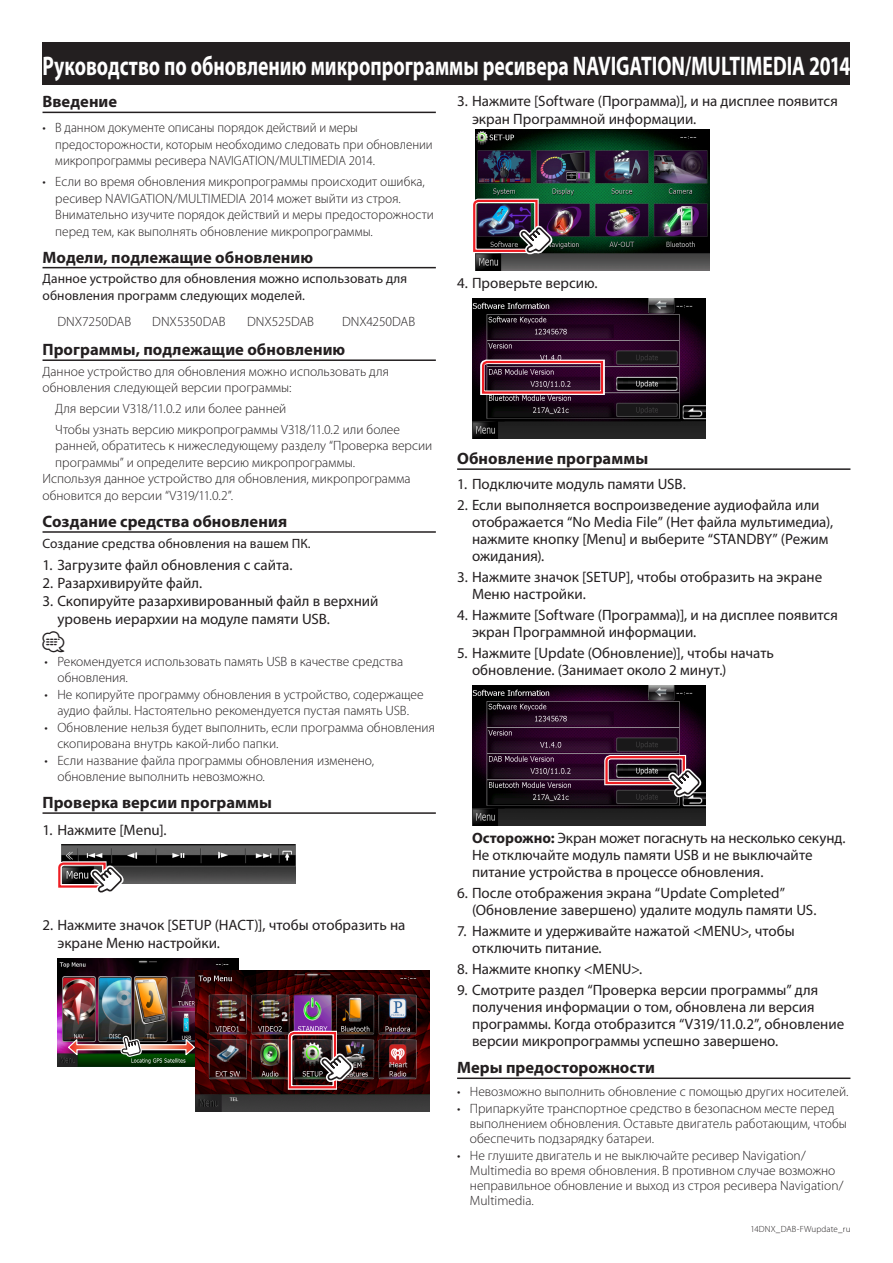
<style>
.page{position:relative;width:893px;height:1263px;background:#fff}
.page>*{position:absolute;margin:0;border:0;box-sizing:border-box;transform-origin:0 0}
.t1{font:700 27px "Myriad Pro";color:#fff;scale:.73 1}
.t2{font:21px "Car Symble";color:#231f20}
.t3{font:700 16.5px "Myriad Pro";letter-spacing:.005em;color:#231f20}
.t4{font:15px/17.2px "Myriad Pro";color:#231f20}
.t5{font:300 13.5px/16.5px "Myriad Pro";color:#231f20}
.t6{font:300 13.5px/16.5px "Myriad Pro";color:#231f20;scale:.96 1}
.t7{font:13.5px/16.5px "Myriad Pro";letter-spacing:.005em;color:#231f20}
.t8{font:300 9px "Myriad Pro";letter-spacing:.01em;color:#231f20}
.s1{font-weight:700}
</style>
<div class="page">
<div style="left:43px;top:43px;width:807px;height:42px;background:#231f20"></div>
<hr style="left:43px;top:112px;width:393px;height:1px;background:#231f20">
<hr style="left:43px;top:267px;width:393px;height:1px;background:#231f20">
<hr style="left:43px;top:359px;width:393px;height:2px;background:#231f20">
<hr style="left:43px;top:531px;width:393px;height:2px;background:#231f20">
<hr style="left:43px;top:812px;width:393px;height:2px;background:#231f20">
<img style="left:61px;top:845px;width:234px;height:38px">
<svg style="left:58px;top:859px;width:66px;height:34px"></svg>
<img style="left:57px;top:958px;width:182px;height:109px">
<svg style="left:67px;top:1034px;width:129px;height:24px;background:#64594d"></svg>
<img style="left:196px;top:971px;width:233px;height:140px">
<svg style="left:286px;top:1028px;width:68px;height:64px;background:#6c4f4f"></svg>
<hr style="left:457px;top:468px;width:393px;height:2px;background:#231f20">
<hr style="left:457px;top:1077px;width:393px;height:2px;background:#231f20">
<img style="left:476px;top:130px;width:234px;height:140px">
<img style="left:473px;top:196px;width:80px;height:60px">
<img style="left:472px;top:298px;width:234px;height:141px">
<svg style="left:478px;top:357px;width:129px;height:40px;background:#67364a"></svg>
<img style="left:472px;top:685px;width:234px;height:141px">
<svg style="left:602px;top:753px;width:100px;height:46px;background:#63454f"></svg>
<h1 class="t1" style="left:43px;top:48px;width:1108px">Руководство по обновлению микропрограммы ресивера NAVIGATION/MULTIMEDIA 2014</h1>
<p class="t3" style="left:43px;top:91px;width:76px">Введение</p>
<p class="t6" style="left:55px;top:120px;width:317px">В данном документе описаны порядок действий и меры</p>
<p class="t4" style="left:472px;top:92px;width:367px;line-height:18px;text-indent:-15px">3. Нажмите [Software (Программа и,) ] на дисплее появится экран Программной информации.</p>
<p class="t5" style="left:43px;top:120px;width:5px">•</p>
<p class="t5" style="left:43px;top:174px;width:5px">•</p>
<p class="t6" style="left:55px;top:136px;width:395px">предосторожности, которым необходимо следовать при обновлении микропрограммы ресивера NAVIGATION/MULTIMEDIA 2014.</p>
<p class="t5" style="left:55px;top:174px;width:371px">Если во время обновления микропрограммы происходит ошибка,</p>
<p class="t5" style="left:55px;top:190px;width:380px">ресивер NAVIGATION/MULTIMEDIA 2014 может выйти из строя.<br>Внимательно изучите порядок действий и меры предосторожности перед тем, как выполнять обновление микропрограммы.</p>
<p class="t3" style="left:43px;top:246px;width:272px">Модели, подлежащие обновлению</p>
<p class="t7" style="left:43px;top:270px;width:366px">Данное устройство для обновления можно использовать для обновления программ следующих моделей.</p>
<p class="t5" style="left:342px;top:314px;width:75px">DNX4250DAB</p>
<p class="t5" style="left:57px;top:314px;width:75px">DNX7250DAB</p>
<p class="t3" style="left:43px;top:339px;width:304px">Программы, подлежащие обновлению</p>
<p class="t5" style="left:43px;top:363px;width:348px">Данное устройство для обновления можно использовать для обновления следующей версии программы:</p>
<p class="t5" style="left:55px;top:399px;width:346px;line-height:20.7px">Для версии V318/11.0.2 или более ранней<br>Чтобы узнать версию микропрограммы V318/11.0.2 или более</p>
<p class="t5" style="left:55px;top:438px;width:378px">ранней, обратитесь к нижеследующему разделу “Проверка версии</p>
<p class="t5" style="left:55px;top:454px;width:301px">программы и” определите версию микропрограммы.</p>
<p class="t5" style="left:43px;top:471px;width:369px">Используя данное устройство для обновления, микропрограмма</p>
<p class="t5" style="left:43px;top:487px;width:192px">обновится до версии V“ 319/11.0.2 .“</p>
<p class="t3" style="left:43px;top:511px;width:246px">Создание средства обновления</p>
<p class="t7" style="left:43px;top:535px;width:270px">Создание средства обновления на вашем ПК.</p>
<p class="t4" style="left:43px;top:556px;width:252px">1. Загрузите файл обновления с сайта.</p>
<p class="t4" style="left:43px;top:574px;width:161px">2. Разархивируйте файл.</p>
<p class="t4" style="left:57px;top:592px;width:323px;line-height:18px;text-indent:-15px">3. Скопируйте разархивированный файл в верхний уровень иерархии на модуле памяти USB.</p>
<h2 class="t2" style="left:43px;top:631px;width:23px">⁄</h2>
<p class="t5" style="left:57px;top:653px;width:347px">Рекомендуется использовать память USB в качестве средства</p>
<p class="t5" style="left:152px;top:314px;width:75px">DNX5350DAB</p>
<p class="t5" style="left:247px;top:314px;width:68px">DNX525DAB</p>
<p class="t5" style="left:45px;top:653px;width:5px">•</p>
<p class="t5" style="left:45px;top:686px;width:5px">•</p>
<p class="t5" style="left:45px;top:719px;width:5px">•</p>
<p class="t5" style="left:45px;top:752px;width:5px">•</p>
<p class="t5" style="left:57px;top:669px;width:368px">обновления.<br>Не копируйте программу обновления в устройство, содержащее</p>
<p class="t5" style="left:57px;top:702px;width:379px">аудио файлы. Настоятельно рекомендуется пустая память USB.<br>Обновление нельзя будет выполнить, если программа обновления</p>
<p class="t5" style="left:57px;top:735px;width:318px">скопирована внутрь какой-либо папки.<br>Если название файла программы обновления изменено,</p>
<p class="t5" style="left:57px;top:768px;width:209px">обновление выполнить невозможно.</p>
<p class="t3" style="left:43px;top:792px;width:231px">Проверка версии программы</p>
<p class="t4" style="left:43px;top:821px;width:126px">1. Нажмите [Menu .[</p>
<p class="t4" style="left:57px;top:916px;width:349px;line-height:18px;text-indent:-15px">2. Нажмите значок [SETUP (НАСТ ,) ] чтобы отобразить на экране Меню настройки.</p>
<p class="t4" style="left:457px;top:274px;width:142px">4. Проверьте версию.</p>
<p class="t3" style="left:457px;top:448px;width:193px">Обновление программы</p>
<p class="t4" style="left:457px;top:475px;width:230px">1. Подключите модуль памяти USB.</p>
<p class="t4" style="left:472px;top:496px;width:363px;text-indent:-15px">2. Если выполняется воспроизведение аудиофайла или отображается “No Media File” (Нет файла мультимедиа ,( нажмите кнопку [Menu и] выберите “STANDBY” (Режим ожидания .(</p>
<p class="t4" style="left:472px;top:568px;width:352px;text-indent:-15px">3. Нажмите значок [SETUP ,] чтобы отобразить на экране<br>Меню настройки.</p>
<p class="t4" style="left:472px;top:606px;width:367px;text-indent:-15px">4. Нажмите [Software (Программа и,) ] на дисплее появится экран Программной информации.</p>
<p class="t4" style="left:472px;top:644px;width:304px;text-indent:-15px">5. Нажмите [Update (Обновление ,) ] чтобы начать обновление (. Занимает около 2 минут(.</p>
<p class="t4" style="left:472px;top:829px;width:375px"><span class="s1">Осторожно:</span> Экран может погаснуть на несколько секунд.<br>Не отключайте модуль памяти USB и не выключайте питание устройства в процессе обновления.</p>
<p class="t4" style="left:472px;top:884px;width:346px;text-indent:-15px">6. После отображения экрана “Update Completed“ (Обновление завершено) удалите модуль памяти US.</p>
<p class="t4" style="left:472px;top:922px;width:324px;text-indent:-15px">7. Нажмите и удерживайте нажатой &lt;MENU ,&gt; чтобы отключить питание.</p>
<p class="t4" style="left:457px;top:960px;width:187px">8. Нажмите кнопку &lt;MENU .&lt;</p>
<p class="t4" style="left:472px;top:981px;width:374px;text-indent:-15px">9. Смотрите раздел “Проверка версии программы” для получения информации о том, обновлена ли версия программы. Когда отобразится V“ 319/11.0.2 ,” обновление версии микропрограммы успешно завершено.</p>
<p class="t3" style="left:457px;top:1057px;width:199px">Меры предосторожности</p>
<p class="t5" style="left:470px;top:1083px;width:380px">Невозможно выполнить обновление с помощью других носителей.</p>
<p class="t5" style="left:457px;top:1083px;width:5px">•</p>
<p class="t5" style="left:457px;top:1100px;width:5px">•</p>
<p class="t5" style="left:457px;top:1148px;width:5px">•</p>
<p class="t5" style="left:470px;top:1100px;width:366px">Припаркуйте транспортное средство в безопасном месте перед</p>
<p class="t5" style="left:470px;top:1116px;width:378px;line-height:15px">выполнением обновления. Оставьте двигатель работающим, чтобы обеспечить подзарядку батареи.</p>
<p class="t5" style="left:470px;top:1148px;width:337px">Не глушите двигатель и не выключайте ресивер Navigation/</p>
<p class="t5" style="left:470px;top:1163px;width:375px;line-height:15px">Multimedia во время обновления В. противном случае возможно неправильное обновление и выход из строя ресивера Navigation/<br>Multimedia.</p>
<p class="t8" style="left:750px;top:1224px;width:102px">14DNX_DAB-FWupdate_ru</p>
</div>
